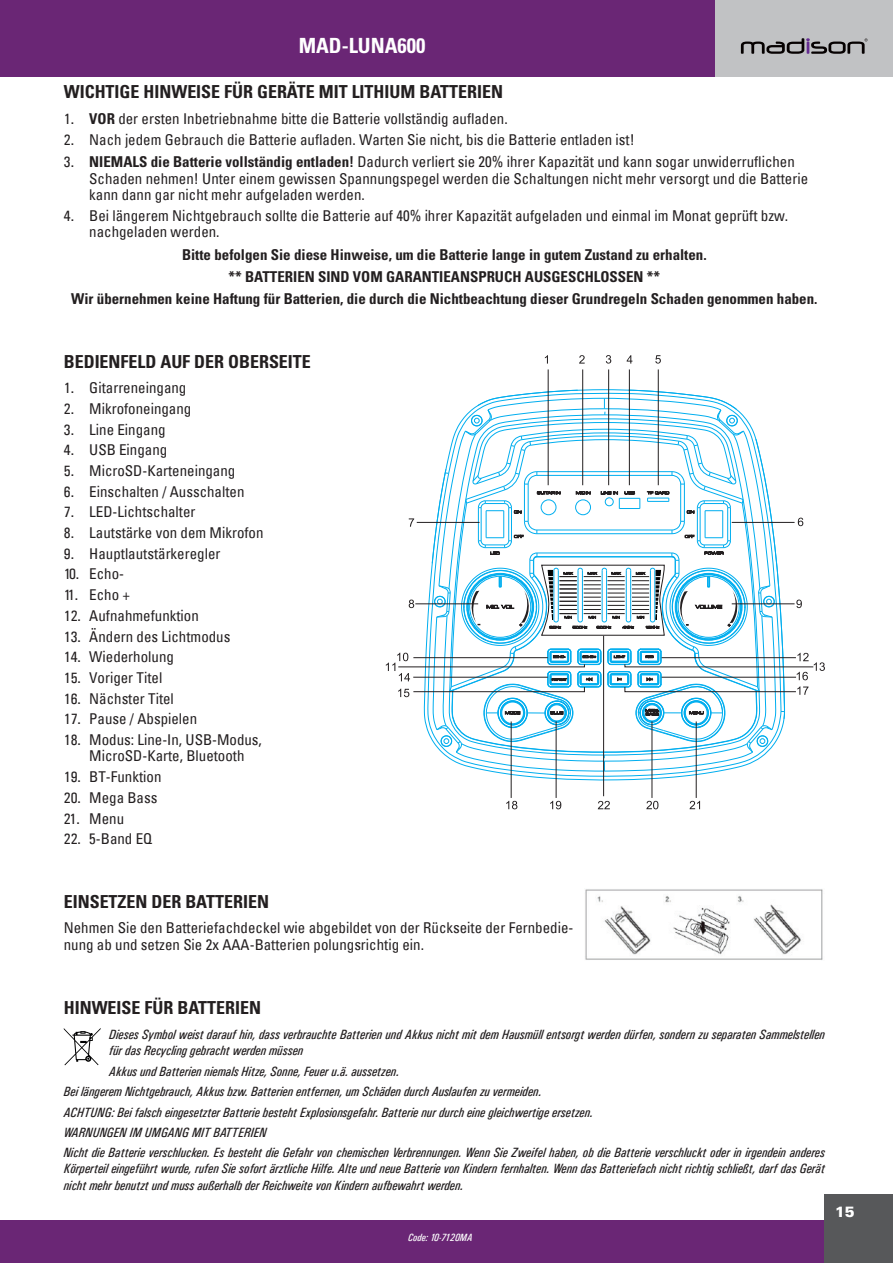
<style>
.page{position:relative;width:893px;height:1263px;background:#fff}
.page>*{position:absolute;margin:0;border:0;box-sizing:border-box;transform-origin:0 0}
.t1{font:700 condensed 20.85px "Univers LT Std";color:#fff}
.t2{font:700 condensed 18px "Univers LT Std";color:#231f20}
.t3{font:condensed 15px/16.5px "Univers";color:#231f20}
.t4{font:700 condensed 15px/22.2px "Univers LT Std";color:#231f20;text-align:center}
.t5{font:900 15px "Univers";color:#fff}
.t6{font:italic 13.5px/20.4px "Univers Condensed";color:#231f20}
.t7{font:italic 10.5px "Univers Condensed";color:#fff}
.s1{font-family:"Univers Condensed";font-stretch:normal}
.s2{font-family:"Univers LT Std";font-weight:700}
</style>
<div class="page">
<div style="left:0;top:0;width:893px;height:77px;background:#6a2675"></div>
<div style="left:0;top:1220px;width:893px;height:43px;background:#6a2675"></div>
<hr style="left:548px;top:369px;width:1px;height:116px;background:#231f20">
<hr style="left:582px;top:369px;width:1px;height:116px;background:#231f20">
<hr style="left:608px;top:369px;width:1px;height:116px;background:#231f20">
<hr style="left:629px;top:369px;width:1px;height:116px;background:#231f20">
<hr style="left:658px;top:369px;width:1px;height:116px;background:#231f20">
<hr style="left:511px;top:721px;width:1px;height:77px;background:#231f20">
<hr style="left:556px;top:721px;width:1px;height:77px;background:#231f20">
<hr style="left:652px;top:721px;width:1px;height:77px;background:#231f20">
<hr style="left:696px;top:721px;width:1px;height:77px;background:#231f20">
<svg style="left:545px;top:355px;width:3px;height:9px"></svg>
<svg style="left:579px;top:355px;width:6px;height:9px"></svg>
<svg style="left:606px;top:355px;width:5px;height:9px"></svg>
<svg style="left:627px;top:355px;width:5px;height:9px"></svg>
<svg style="left:655px;top:355px;width:6px;height:9px"></svg>
<svg style="left:506px;top:801px;width:11px;height:8px"></svg>
<svg style="left:550px;top:801px;width:11px;height:8px"></svg>
<svg style="left:646px;top:801px;width:12px;height:8px"></svg>
<svg style="left:690px;top:801px;width:10px;height:8px"></svg>
<hr style="left:603px;top:636px;width:1px;height:160px;background:#231f20">
<svg style="left:598px;top:801px;width:12px;height:8px"></svg>
<svg style="left:386px;top:390px;width:439px;height:381px"></svg>
<svg style="left:64px;top:1028px;width:37px;height:37px"></svg>
<img style="left:585px;top:889px;width:238px;height:71px">
<div style="left:715px;top:0;width:178px;height:77px;background:#c1c2c4"></div>
<svg style="left:741px;top:38px;width:126px;height:16px"></svg>
<div style="left:825px;top:1195px;width:68px;height:68px;background:#57585a"></div>
<h1 class="t1" style="left:299px;top:33px;width:128px">MAD-LUNA600</h1>
<p class="t2" style="left:64px;top:81px;width:441px">WICHTIGE HINWEISE FÜR GERÄTE MIT LITHIUM BATTERIEN</p>
<p class="t3" style="left:64px;top:111px;width:445px"><span class="s1">1.</span> <span class="s2">VOR</span> der ersten Inbetriebnahme bitte die Batterie vollständig aufladen.</p>
<p class="t3" style="left:64px;top:131px;width:572px"><span class="s1">2.</span> Nach jedem Gebrauch die Batterie aufladen. Warten Sie nicht, bis die Batterie entladen ist!</p>
<p class="t3" style="left:89px;top:154px;width:720px;text-indent:-26px"><span class="s1">3.</span> <span class="s2">NIEMALS die Batterie vollständig entladen!</span> Dadurch verliert sie 20% ihrer Kapazität und kann sogar unwiderruflichen<br>Schaden nehmen! Unter einem gewissen Spannungspegel werden die Schaltungen nicht mehr versorgt und die Batterie kann dann gar nicht mehr aufgeladen werden.</p>
<p class="t3" style="left:89px;top:207px;width:700px;text-indent:-26px"><span class="s1">4.</span> Bei längerem Nichtgebrauch sollte die Batterie auf 40% ihrer Kapazität aufgeladen und einmal im Monat geprüft bzw. nachgeladen werden.</p>
<p class="t4" style="left:71px;top:243px;width:748px">Bitte befolgen Sie diese Hinweise, um die Batterie lange in gutem Zustand zu erhalten.<br>** BATTERIEN SIND VOM GARANTIEANSPRUCH AUSGESCHLOSSEN **<br>Wir übernehmen keine Haftung für Batterien, die durch die Nichtbeachtung dieser Grundregeln Schaden genommen haben.</p>
<p class="t2" style="left:64px;top:351px;width:249px">BEDIENFELD AUF DER OBERSEITE</p>
<p class="t3" style="left:64px;top:379px;width:124px"><span class="s1">1.</span> Gitarreneingang</p>
<p class="t3" style="left:64px;top:400px;width:129px"><span class="s1">2.</span> Mikrofoneingang</p>
<p class="t3" style="left:64px;top:421px;width:103px"><span class="s1">3.</span> Line Eingang</p>
<p class="t3" style="left:64px;top:441px;width:105px"><span class="s1">4.</span> USB Eingang</p>
<p class="t3" style="left:64px;top:462px;width:173px"><span class="s1">5.</span> MicroSD-Karteneingang</p>
<p class="t3" style="left:64px;top:483px;width:182px"><span class="s1">6.</span> Einschalten / Ausschalten</p>
<p class="t3" style="left:64px;top:503px;width:133px"><span class="s1">7.</span> LED-Lichtschalter</p>
<p class="t3" style="left:64px;top:524px;width:201px"><span class="s1">8.</span> Lautstärke von dem Mikrofon</p>
<p class="t3" style="left:64px;top:545px;width:158px"><span class="s1">9.</span> Hauptlautstärkeregler</p>
<p class="t3" style="left:64px;top:566px;width:62px"><span class="s1">10.</span> Echo-</p>
<p class="t3" style="left:64px;top:586px;width:68px"><span class="s1">11.</span> Echo +</p>
<p class="t3" style="left:64px;top:607px;width:137px"><span class="s1">12.</span> Aufnahmefunktion</p>
<p class="t3" style="left:64px;top:628px;width:168px"><span class="s1">13.</span> Ändern des Lichtmodus</p>
<p class="t3" style="left:64px;top:648px;width:112px"><span class="s1">14.</span> Wiederholung</p>
<p class="t3" style="left:64px;top:669px;width:100px"><span class="s1">15.</span> Voriger Titel</p>
<p class="t3" style="left:64px;top:690px;width:112px"><span class="s1">16.</span> Nächster Titel</p>
<p class="t3" style="left:64px;top:710px;width:135px"><span class="s1">17.</span> Pause / Abspielen</p>
<p class="t3" style="left:64px;top:731px;width:200px;text-align:center"><span class="s1">18.</span> Modus: Line-In, USB-Modus,<br>MicroSD-Karte, Bluetooth</p>
<p class="t3" style="left:64px;top:768px;width:99px"><span class="s1">19.</span> BT-Funktion</p>
<p class="t3" style="left:64px;top:789px;width:95px"><span class="s1">20.</span> Mega Bass</p>
<p class="t3" style="left:64px;top:810px;width:62px"><span class="s1">21.</span> Menu</p>
<p class="t3" style="left:64px;top:830px;width:90px"><span class="s1">22.</span> 5-Band EQ</p>
<p class="t2" style="left:64px;top:891px;width:207px">EINSETZEN DER BATTERIEN</p>
<p class="t3" style="left:64px;top:919px;width:511px">Nehmen Sie den Batteriefachdeckel wie abgebildet von der Rückseite der Fernbedie&shy;nung ab und setzen Sie 2x AAA-Batterien polungsrichtig ein.</p>
<p class="t2" style="left:64px;top:997px;width:199px">HINWEISE FÜR BATTERIEN</p>
<p class="t6" style="left:109px;top:1026px;width:717px;line-height:16.2px">Dieses Symbol weist darauf hin, dass verbrauchte Batterien und Akkus nicht mit dem Hausmüll entsorgt werden dürfen, sondern zu separaten Sammelstellen für das Recycling gebracht werden müssen</p>
<p class="t6" style="left:64px;top:1061px;width:763px;text-indent:45px">Akkus und Batterien niemals Hitze, Sonne, Feuer u.ä. aussetzen.<br>Bei längerem Nichtgebrauch, Akkus bzw. Batterien entfernen, um Schäden durch Auslaufen zu vermeiden.<br>ACHTUNG: Bei falsch eingesetzter Batterie besteht Explosionsgefahr. Batterie nur durch eine gleichwertige ersetzen.<br>WARNUNGEN IM UMGANG MIT BATTERIEN<br>Nicht die Batterie verschlucken. Es besteht die Gefahr von chemischen Verbrennungen. Wenn Sie Zweifel haben, ob die Batterie verschluckt oder in irgendein anderes</p>
<p class="t6" style="left:64px;top:1161px;width:763px;line-height:16.2px">Körperteil eingeführt wurde, rufen Sie sofort ärztliche Hilfe. Alte und neue Batterie von Kindern fernhalten. Wenn das Batteriefach nicht richtig schließt, darf das Gerät nicht mehr benutzt und muss außerhalb der Reichweite von Kindern aufbewahrt werden.</p>
<p class="t7" style="left:408px;top:1231px;width:66px">Code: 10-7120MA</p>
<p class="t5" style="left:835px;top:1203px;width:21px">15</p>
</div>
